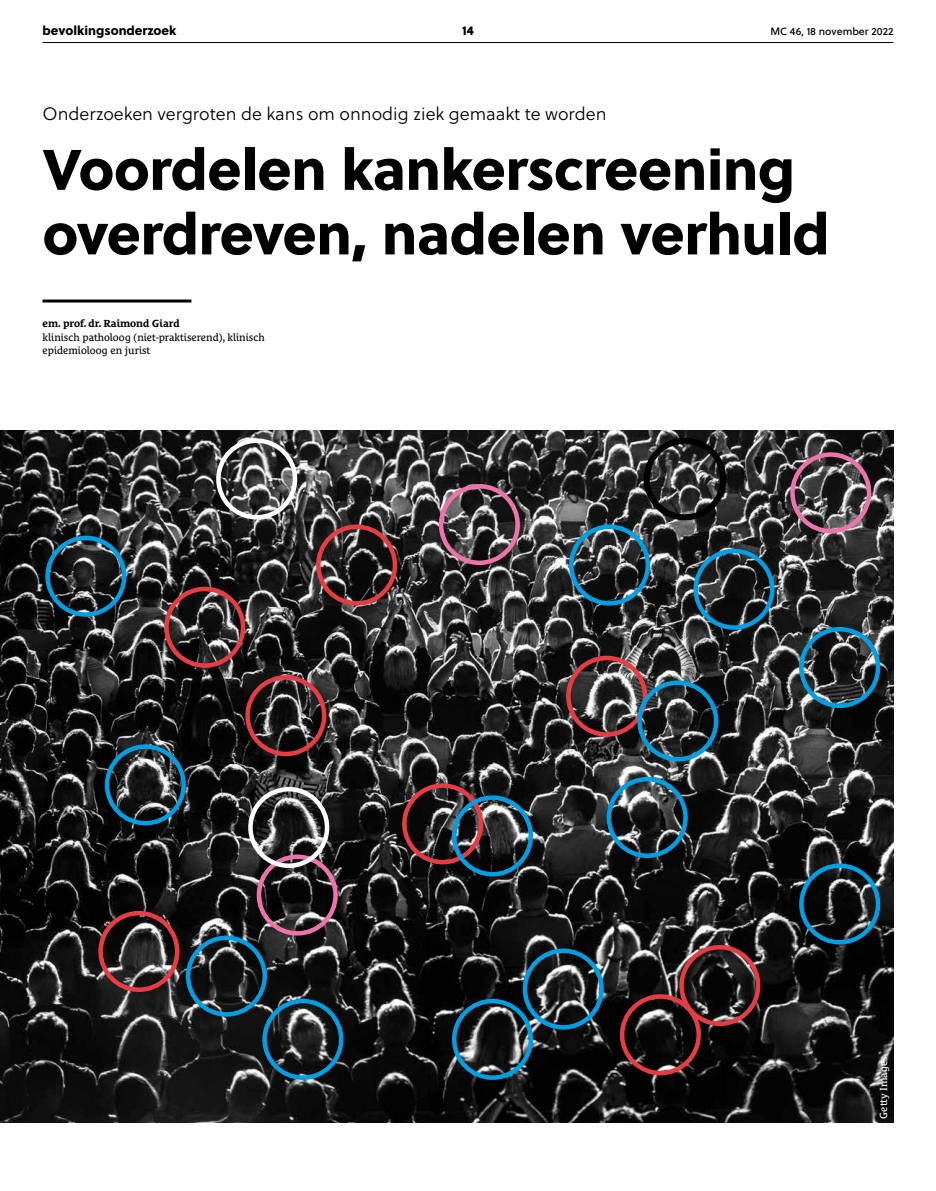
<style>
.page{position:relative;width:936px;height:1191px;background:#fff}
.page>*{position:absolute;margin:0;border:0;box-sizing:border-box;transform-origin:0 0}
.t1{font:57px/64.5px "Soleil Xb";letter-spacing:-.005em;color:#000}
.t2{font:18px "Soleil Lt";color:#000}
.t3{font:12.75px "Soleil Xb";color:#000}
.t4{font:10.5px/13.5px "Le Monde Courrier Std";color:#000}
.t5{font:700 10.5px "Le Monde Courrier Std";color:#000}
.t6{font:10.5px "Soleil Bk";color:#000}
.t7{font:10.5px "Le Monde Courrier Std";color:#fff}
</style>
<div class="page">
<hr style="left:43px;top:42px;width:850px;height:1px;background:#000">
<img style="left:0;top:431px;width:893px;height:692px">
<hr style="left:43px;top:299px;width:148px;height:3px;background:#000">
<div style="left:316px;top:524px;width:81px;height:81px;border:4px solid #e83c44;border-radius:50%"></div>
<div style="left:566px;top:655px;width:81px;height:82px;border:4px solid #e83c44;border-radius:50%"></div>
<div style="left:98px;top:911px;width:81px;height:81px;border:4px solid #e83c44;border-radius:50%"></div>
<div style="left:245px;top:675px;width:81px;height:81px;border:4px solid #e83c44;border-radius:50%"></div>
<div style="left:164px;top:587px;width:81px;height:81px;border:4px solid #e83c44;border-radius:50%"></div>
<div style="left:620px;top:994px;width:81px;height:81px;border:4px solid #e83c44;border-radius:50%"></div>
<div style="left:679px;top:945px;width:81px;height:81px;border:4px solid #e83c44;border-radius:50%"></div>
<div style="left:402px;top:783px;width:81px;height:81px;border:4px solid #e83c44;border-radius:50%"></div>
<div style="left:569px;top:524px;width:81px;height:81px;border:4px solid #009fe3;border-radius:50%"></div>
<div style="left:606px;top:777px;width:81px;height:81px;border:4px solid #009fe3;border-radius:50%"></div>
<div style="left:799px;top:863px;width:81px;height:81px;border:4px solid #009fe3;border-radius:50%"></div>
<div style="left:522px;top:948px;width:81px;height:81px;border:4px solid #009fe3;border-radius:50%"></div>
<div style="left:452px;top:998px;width:81px;height:81px;border:4px solid #009fe3;border-radius:50%"></div>
<div style="left:45px;top:535px;width:81px;height:82px;border:4px solid #009fe3;border-radius:50%"></div>
<div style="left:637px;top:680px;width:81px;height:81px;border:4px solid #009fe3;border-radius:50%"></div>
<div style="left:693px;top:549px;width:81px;height:81px;border:4px solid #009fe3;border-radius:50%"></div>
<div style="left:799px;top:627px;width:81px;height:81px;border:4px solid #009fe3;border-radius:50%"></div>
<div style="left:262px;top:998px;width:81px;height:81px;border:4px solid #009fe3;border-radius:50%"></div>
<div style="left:186px;top:935px;width:81px;height:81px;border:4px solid #009fe3;border-radius:50%"></div>
<div style="left:105px;top:744px;width:81px;height:81px;border:4px solid #009fe3;border-radius:50%"></div>
<div style="left:452px;top:795px;width:81px;height:81px;border:4px solid #009fe3;border-radius:50%"></div>
<div style="left:257px;top:854px;width:81px;height:81px;border:4px solid #ed74aa;border-radius:50%"></div>
<div style="left:439px;top:484px;width:81px;height:81px;border:4px solid #ed74aa;border-radius:50%"></div>
<div style="left:790px;top:452px;width:81px;height:81px;border:4px solid #ed74aa;border-radius:50%"></div>
<div style="left:216px;top:438px;width:81px;height:81px;border:4px solid #fff;border-radius:50%"></div>
<div style="left:643px;top:438px;width:83px;height:82px;border:6px solid #000;border-radius:50%"></div>
<div style="left:248px;top:787px;width:81px;height:81px;border:4px solid #fff;border-radius:50%"></div>
<p class="t3" style="left:43px;top:20px;width:135px">bevolkingsonderzoek</p>
<p class="t3" style="left:462px;top:20px;width:13px">14</p>
<p class="t6" style="left:770px;top:23px;width:124px">MC 46, 18 november 2022</p>
<h2 class="t2" style="left:43px;top:101px;width:565px">Onderzoeken vergroten de kans om onnodig ziek gemaakt te worden</h2>
<h1 class="t1" style="left:43px;top:134px;width:788px">Voordelen kankerscreening overdreven, nadelen verhuld</h1>
<p class="t5" style="left:43px;top:317px;width:139px">em. prof. dr. Raimond Giard</p>
<p class="t4" style="left:43px;top:330px;width:224px">klinisch patholoog (niet-praktiserend), klinisch epidemioloog en jurist</p>
<p class="t7" style="left:877px;top:1118px;width:64px;rotate:-90deg">Getty Images</p>
</div>
